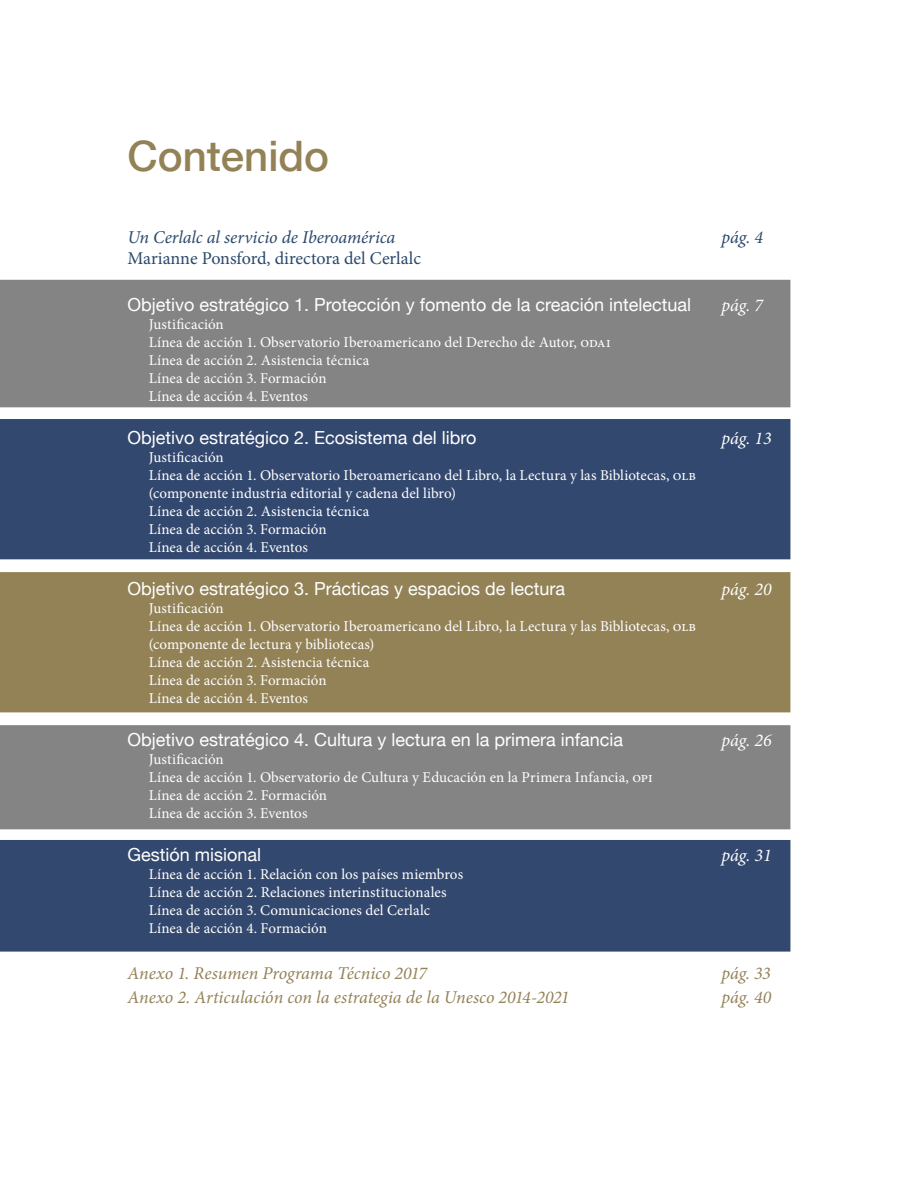
<style>
.page{position:relative;width:918px;height:1188px;background:#fff}
.page>*{position:absolute;margin:0;border:0;box-sizing:border-box;transform-origin:0 0}
.Titulo_verde{font:500 42px "Helvetica Neue";color:#948257}
.Contenido_título{font:18px "Helvetica Neue";color:#fff}
.Contenido{font:italic 18px "Minion Pro";color:#948257}
.Contenido_número{font:18px "Helvetica Neue";color:#fff}
.Resaltado_azul{font:italic 18px "Minion Pro";letter-spacing:-.005em;color:#2a486b}
.Resaltado_azul-2{font:18px "Minion Pro";color:#2a486b}
.Contenido_título-2{font:italic 18px "Minion Pro";letter-spacing:-.005em;color:#fff}
.Contenido_número-2{font:italic 18px "Minion Pro";color:#fff}
.Contenido_subtítulo{font:15px "Minion Pro";letter-spacing:.005em;color:#fff}
.Contenido-2{font:15px "Minion Pro";letter-spacing:.01em;color:#fff}
.Subtitulo2_contenido{font:15px "Minion Pro";letter-spacing:.005em;color:#fff}
</style>
<div class="page">
<div style="left:1px;top:841px;width:789px;height:110px;background:#33486e"></div>
<div style="left:0;top:840px;width:790px;height:112px;border:2px solid #33486e"></div>
<div style="left:1px;top:726px;width:789px;height:103px;background:#848484"></div>
<div style="left:0;top:725px;width:790px;height:104px;border:2px solid #848484"></div>
<div style="left:1px;top:573px;width:789px;height:139px;background:#948257"></div>
<div style="left:0;top:572px;width:790px;height:140px;border:2px solid #948257"></div>
<div style="left:1px;top:420px;width:789px;height:139px;background:#33486e"></div>
<div style="left:0;top:419px;width:790px;height:140px;border:2px solid #33486e"></div>
<div style="left:1px;top:281px;width:789px;height:126px;background:#848484"></div>
<div style="left:0;top:280px;width:790px;height:127px;border:2px solid #848484"></div>
<p class="Titulo_verde" style="left:128px;top:131px;width:203px">Contenido</p>
<p class="Resaltado_azul" style="left:128px;top:225px;width:269px">Un Cerlalc al servicio de Iberoamérica</p>
<p class="Resaltado_azul" style="left:722px;top:225px;width:43px">pág. 4</p>
<p class="Resaltado_azul-2" style="left:128px;top:247px;width:295px">Marianne Ponsford, directora del Cerlalc</p>
<p class="Contenido_número" style="left:128px;top:294px;width:565px">Objetivo estratégico 1. Protección y fomento de la creación intelectual</p>
<p class="Contenido_número-2" style="left:722px;top:293px;width:43px">pág. 7</p>
<p class="Contenido_subtítulo" style="left:149px;top:314px;width:77px">Justificación</p>
<p class="Subtitulo2_contenido" style="left:149px;top:332px;width:463px">Línea de acción 1. Observatorio Iberoamericano del Derecho de Autor, odai</p>
<p class="Contenido-2" style="left:149px;top:350px;width:222px">Línea de acción 2. Asistencia técnica</p>
<p class="Contenido-2" style="left:149px;top:368px;width:179px">Línea de acción 3. Formación</p>
<p class="Contenido-2" style="left:149px;top:386px;width:161px">Línea de acción 4. Eventos</p>
<p class="Contenido_título" style="left:128px;top:427px;width:351px">Objetivo estratégico 2. Ecosistema del libro</p>
<p class="Contenido_título-2" style="left:722px;top:426px;width:52px">pág. 13</p>
<p class="Contenido-2" style="left:149px;top:447px;width:77px">Justificación</p>
<p class="Contenido-2" style="left:149px;top:465px;width:549px">Línea de acción 1. Observatorio Iberoamericano del Libro, la Lectura y las Bibliotecas, olb</p>
<p class="Contenido-2" style="left:149px;top:483px;width:309px">(componente industria editorial y cadena del libro)</p>
<p class="Contenido-2" style="left:149px;top:501px;width:222px">Línea de acción 2. Asistencia técnica</p>
<p class="Contenido-2" style="left:149px;top:519px;width:179px">Línea de acción 3. Formación</p>
<p class="Contenido-2" style="left:149px;top:537px;width:161px">Línea de acción 4. Eventos</p>
<p class="Contenido_título" style="left:128px;top:578px;width:439px">Objetivo estratégico 3. Prácticas y espacios de lectura</p>
<p class="Contenido_título-2" style="left:722px;top:577px;width:52px">pág. 20</p>
<p class="Contenido_subtítulo" style="left:149px;top:598px;width:77px">Justificación</p>
<p class="Contenido_subtítulo" style="left:149px;top:616px;width:549px">Línea de acción 1. Observatorio Iberoamericano del Libro, la Lectura y las Bibliotecas, olb</p>
<p class="Contenido_subtítulo" style="left:149px;top:634px;width:227px">(componente de lectura y bibliotecas)</p>
<p class="Contenido_subtítulo" style="left:149px;top:652px;width:222px">Línea de acción 2. Asistencia técnica</p>
<p class="Contenido_subtítulo" style="left:149px;top:670px;width:179px">Línea de acción 3. Formación</p>
<p class="Contenido_subtítulo" style="left:149px;top:688px;width:161px">Línea de acción 4. Eventos</p>
<p class="Contenido_título" style="left:128px;top:729px;width:497px">Objetivo estratégico 4. Cultura y lectura en la primera infancia</p>
<p class="Contenido_título-2" style="left:722px;top:728px;width:52px">pág. 26</p>
<p class="Contenido_subtítulo" style="left:149px;top:749px;width:77px">Justificación</p>
<p class="Contenido_subtítulo" style="left:149px;top:767px;width:505px">Línea de acción 1. Observatorio de Cultura y Educación en la Primera Infancia, opi</p>
<p class="Contenido_subtítulo" style="left:149px;top:785px;width:180px">Línea de acción 2. Formación</p>
<p class="Contenido_subtítulo" style="left:149px;top:803px;width:160px">Línea de acción 3. Eventos</p>
<p class="Contenido_título" style="left:128px;top:844px;width:135px">Gestión misional</p>
<p class="Contenido_título-2" style="left:722px;top:843px;width:52px">pág. 31</p>
<p class="Contenido_subtítulo" style="left:149px;top:865px;width:316px">Línea de acción 1. Relación con los países miembros</p>
<p class="Contenido_subtítulo" style="left:149px;top:883px;width:299px">Línea de acción 2. Relaciones interinstitucionales</p>
<p class="Contenido_subtítulo" style="left:149px;top:901px;width:283px">Línea de acción 3. Comunicaciones del Cerlalc</p>
<p class="Contenido_subtítulo" style="left:149px;top:919px;width:180px">Línea de acción 4. Formación</p>
<p class="Contenido" style="left:128px;top:961px;width:301px">Anexo 1. Resumen Programa Técnico 2017</p>
<p class="Contenido" style="left:722px;top:961px;width:51px">pág. 33</p>
<p class="Contenido" style="left:128px;top:985px;width:443px">Anexo 2. Articulación con la estrategia de la Unesco 2014-2021</p>
<p class="Contenido" style="left:722px;top:985px;width:51px">pág. 40</p>
</div>
